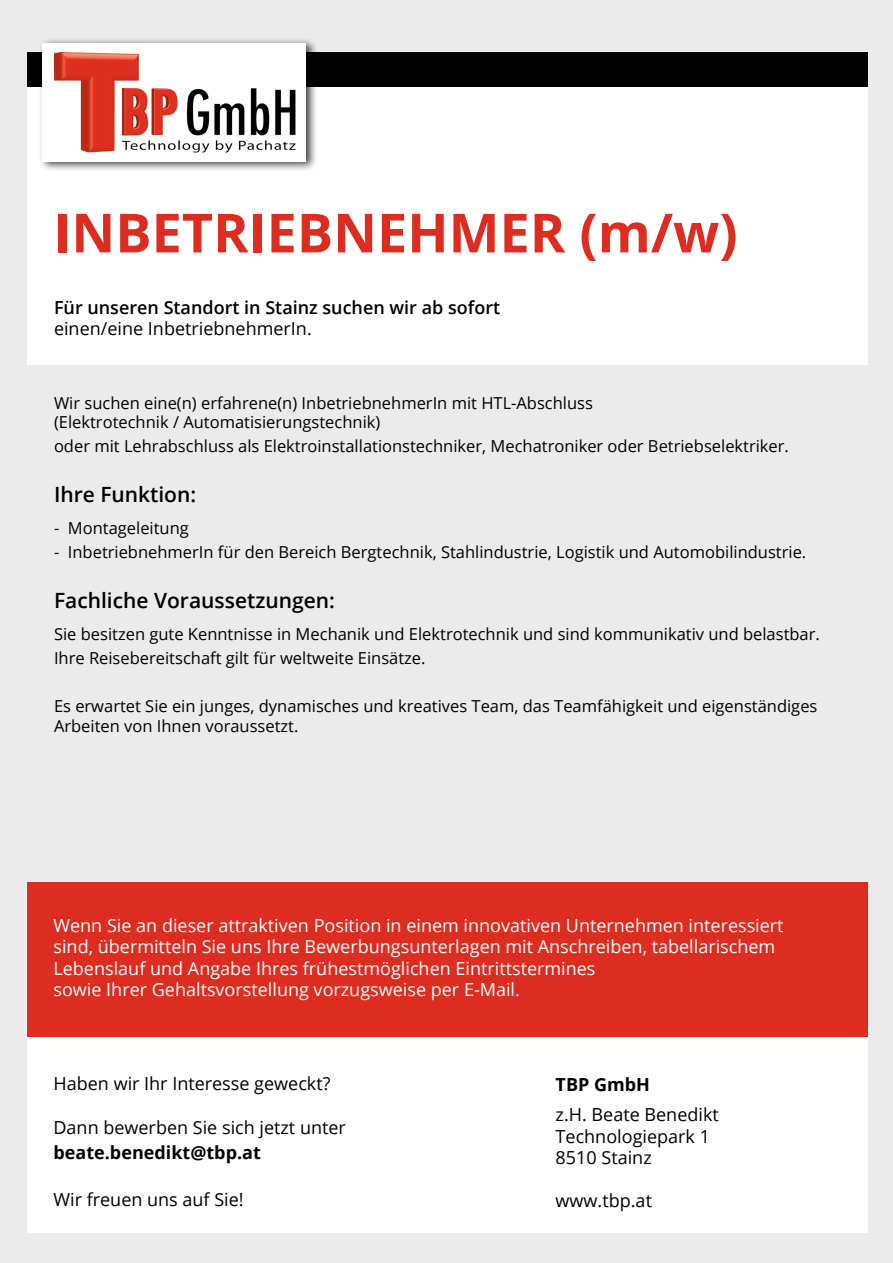
<style>
.page{position:relative;width:893px;height:1263px;background:#ebebeb}
.page>*{position:absolute;margin:0;border:0;box-sizing:border-box;transform-origin:0 0}
.t1{font:700 54px "Open Sans";color:#dd2c20}
.t2{font:600 21px "Open Sans";color:#000}
.t3{font:18px/21.6px "Open Sans";color:#fff}
.t4{font:18px "Open Sans";color:#000}
.t5{font:600 18px "Open Sans";color:#000}
.t6{font:700 18px "Open Sans";color:#000}
.t7{font:16.5px/19.8px "Open Sans";color:#000}
</style>
<div class="page">
<div style="left:27px;top:54px;width:840px;height:311px;background:#fff"></div>
<div style="left:27px;top:882px;width:840px;height:166px;background:#dd2c20"></div>
<div style="left:27px;top:1037px;width:840px;height:196px;background:#fff"></div>
<div style="left:27px;top:52px;width:840px;height:35px;background:#000"></div>
<div style="left:38px;top:37px;width:280px;height:135px;background:#000;opacity:.75"></div>
<div style="left:43px;top:43px;width:263px;height:119px;background:#fff"></div>
<img style="left:54px;top:52px;width:242px;height:100px">
<p class="t1" style="left:54px;top:195px;width:686px">INBETRIEBNEHMER (m/w)</p>
<p class="t5" style="left:54px;top:295px;width:448px">Für unseren Standort in Stainz suchen wir ab sofort</p>
<p class="t4" style="left:54px;top:316px;width:259px">einen/eine InbetriebnehmerIn.</p>
<p class="t7" style="left:54px;top:392px;width:540px">Wir suchen eine(n) erfahrene(n) InbetriebnehmerIn mit HTL-Abschluss (Elektrotechnik / Automatisierungstechnik)</p>
<p class="t7" style="left:54px;top:436px;width:736px">oder mit Lehrabschluss als Elektroinstallationstechniker, Mechatroniker oder Betriebselektriker.</p>
<p class="t2" style="left:54px;top:480px;width:144px">Ihre Funktion:</p>
<p class="t7" style="left:54px;top:518px;width:136px">- Montageleitung</p>
<p class="t7" style="left:54px;top:542px;width:754px">- InbetriebnehmerIn für den Bereich Bergtechnik, Stahlindustrie, Logistik und Automobilindustrie.</p>
<p class="t2" style="left:54px;top:585px;width:282px">Fachliche Voraussetzungen:</p>
<p class="t7" style="left:54px;top:624px;width:767px">Sie besitzen gute Kenntnisse in Mechanik und Elektrotechnik und sind kommunikativ und belastbar.</p>
<p class="t7" style="left:54px;top:648px;width:373px">Ihre Reisebereitschaft gilt für weltweite Einsätze.</p>
<p class="t7" style="left:54px;top:696px;width:765px">Es erwartet Sie ein junges, dynamisches und kreatives Team, das Teamfähigkeit und eigenständiges<br>Arbeiten von Ihnen voraussetzt.</p>
<p class="t3" style="left:54px;top:914px;width:732px">Wenn Sie an dieser attraktiven Position in einem innovativen Unternehmen interessiert sind, übermitteln Sie uns Ihre Bewerbungsunterlagen mit Anschreiben, tabellarischem Lebenslauf und Angabe Ihres frühestmöglichen Eintrittstermines<br>sowie Ihrer Gehaltsvorstellung vorzugsweise per E-Mail.</p>
<p class="t4" style="left:54px;top:1071px;width:278px">Haben wir Ihr Interesse geweckt?</p>
<p class="t4" style="left:54px;top:1115px;width:294px">Dann bewerben Sie sich jetzt unter</p>
<p class="t6" style="left:54px;top:1140px;width:209px">beate.benedikt@tbp.at</p>
<p class="t4" style="left:54px;top:1187px;width:192px">Wir freuen uns auf Sie!</p>
<p class="t6" style="left:556px;top:1072px;width:96px">TBP GmbH</p>
<p class="t4" style="left:556px;top:1102px;width:165px">z.H. Beate Benedikt</p>
<p class="t4" style="left:556px;top:1124px;width:156px">Technologiepark 1</p>
<p class="t4" style="left:556px;top:1145px;width:98px">8510 Stainz</p>
<p class="t4" style="left:556px;top:1188px;width:98px">www.tbp.at</p>
</div>
